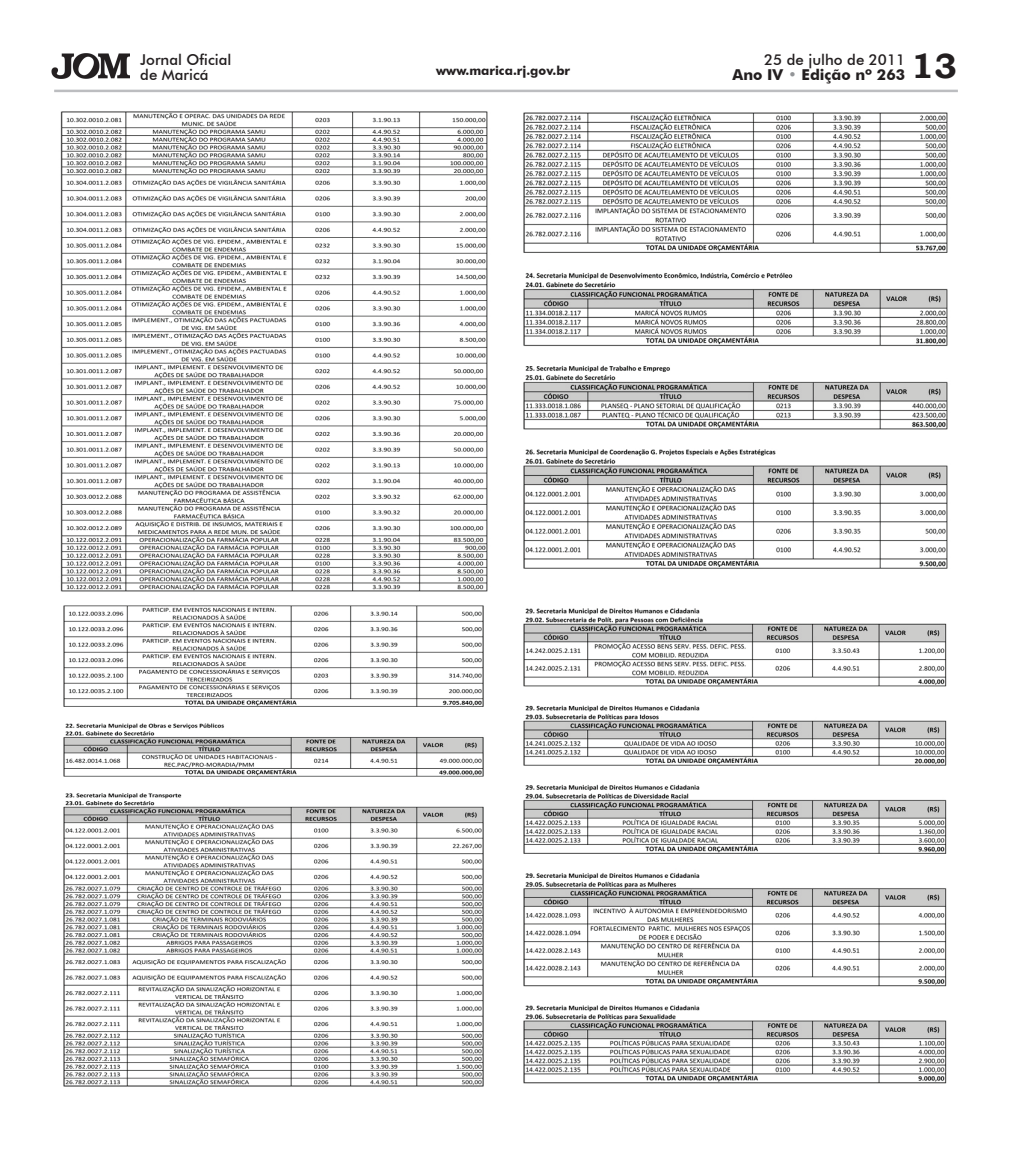
<style>
.page{position:relative;width:1010px;height:1152px;background:#fff}
.page>*{position:absolute;margin:0;border:0;box-sizing:border-box;transform-origin:0 0}
.t1{font:700 35px "Bookman Old Style";color:#231f20}
.t2{font:500 15px/15.6px "Futura BT";color:#231f20}
.t3{font:700 15px "Futura BT";color:#231f20}
.t4{font:700 12.5px "Futura BT";color:#231f20}
.s1{color:#939598}
</style>
<div class="page">
<img style="left:51px;top:53px;width:79px;height:26px">
<hr style="left:54px;top:90px;width:904px;height:2px;background:#bcbdc0">
<img style="left:523px;top:608px;width:424px;height:476px">
<img style="left:523px;top:112px;width:425px;height:457px">
<img style="left:60px;top:111px;width:428px;height:481px">
<img style="left:63px;top:605px;width:421px;height:482px">
<p class="t2" style="left:140px;top:51px;width:93px">Jornal Oficial de Maricá</p>
<p class="t2" style="left:764px;top:51px;width:142px">25 de julho de 2011</p>
<p class="t4" style="left:436px;top:63px;width:135px">www.marica.rj.gov.br</p>
<p class="t3" style="left:732px;top:66px;width:174px">Ano IV <span class="s1">•</span> Edição nº 263</p>
<h1 class="t1" style="left:911px;top:41px;width:48px">13</h1>
</div>
